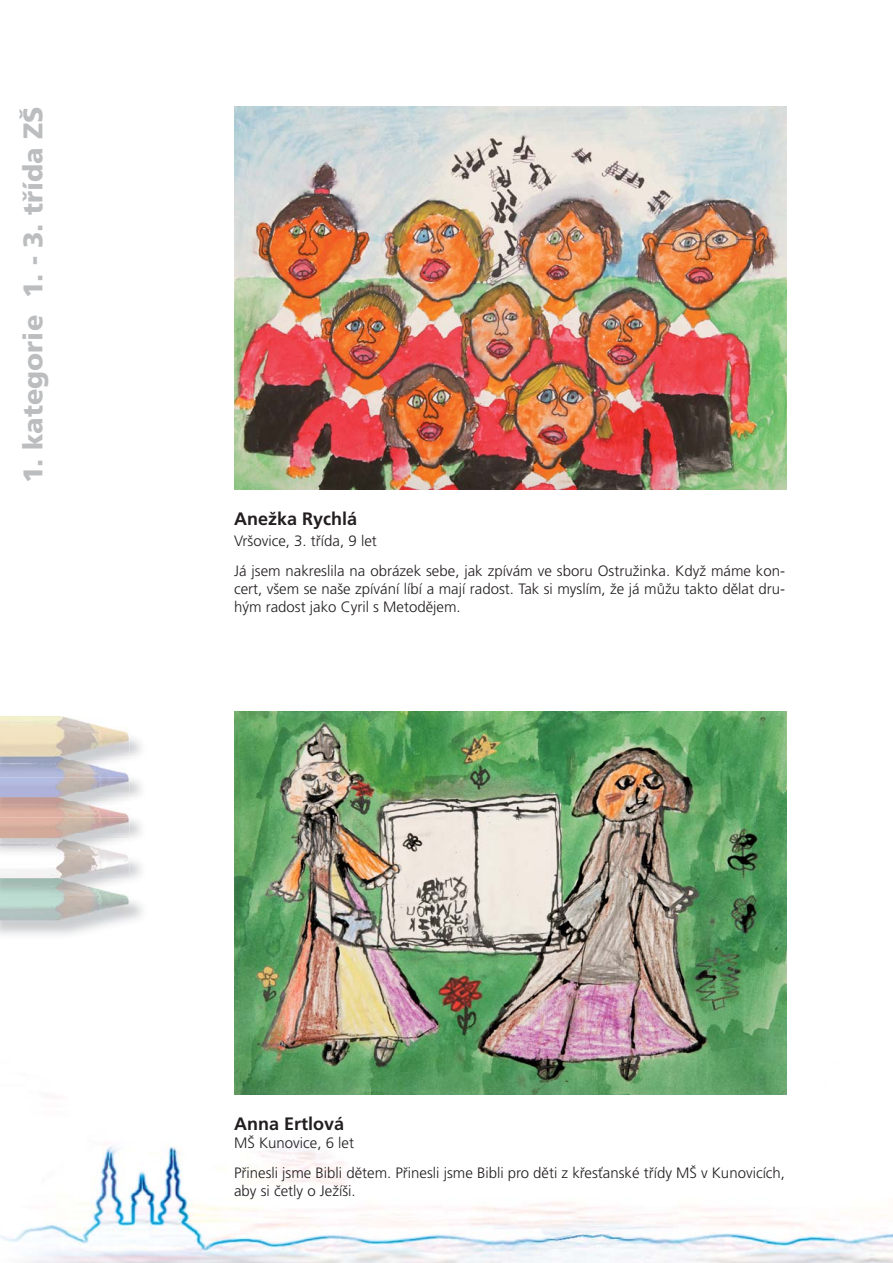
<style>
.page{position:relative;width:893px;height:1263px;background:#fff}
.page>*{position:absolute;margin:0;border:0;box-sizing:border-box;transform-origin:0 0}
.t1{font:900 27px "Frutiger CE";color:#bbbdbf}
.t2{font:700 18px "Frutiger CE";color:#231f20}
.t3{font:300 15px/30px "Frutiger CE";color:#231f20}
</style>
<div class="page">
<img style="left:0;top:1094px;width:893px;height:169px">
<img style="left:0;top:881px;width:142px;height:54px">
<img style="left:0;top:899px;width:130px;height:23px">
<img style="left:130px;top:860px;width:12px;height:39px">
<img style="left:0;top:759px;width:130px;height:115px">
<img style="left:0;top:874px;width:130px;height:7px">
<img style="left:128px;top:818px;width:13px;height:20px">
<img style="left:128px;top:841px;width:2px;height:17px">
<img style="left:0;top:834px;width:130px;height:7px">
<img style="left:128px;top:797px;width:11px;height:21px">
<img style="left:0;top:793px;width:130px;height:7px">
<img style="left:128px;top:756px;width:12px;height:21px">
<img style="left:0;top:716px;width:130px;height:43px">
<img style="left:234px;top:106px;width:553px;height:383px">
<img style="left:234px;top:711px;width:553px;height:383px">
<h1 class="t1" style="left:20px;top:483px;width:378px;rotate:-90deg">1. kategorie 1. - 3. třída ZŠ</h1>
<p class="t2" style="left:234px;top:510px;width:125px">Anežka Rychlá</p>
<p class="t3" style="left:234px;top:527px;width:553px">Vršovice, 3. třída, 9 let<br>Já jsem nakreslila na obrázek sebe, jak zpívám ve sboru Ostružinka. Když máme kon-</p>
<p class="t3" style="left:234px;top:581px;width:553px;line-height:18px">cert, všem se naše zpívání líbí a mají radost. Tak si myslím, že já můžu takto dělat dru&shy;hým radost jako Cyril s Metodějem.</p>
<p class="t2" style="left:234px;top:1115px;width:112px">Anna Ertlová</p>
<p class="t3" style="left:234px;top:1129px;width:553px">MŠ Kunovice, 6 let<br>Přinesli jsme Bibli dětem. Přinesli jsme Bibli pro děti z křesťanské třídy MŠ v Kunovicích,</p>
<p class="t3" style="left:234px;top:1177px;width:123px">aby si četly o Ježíši.</p>
</div>
